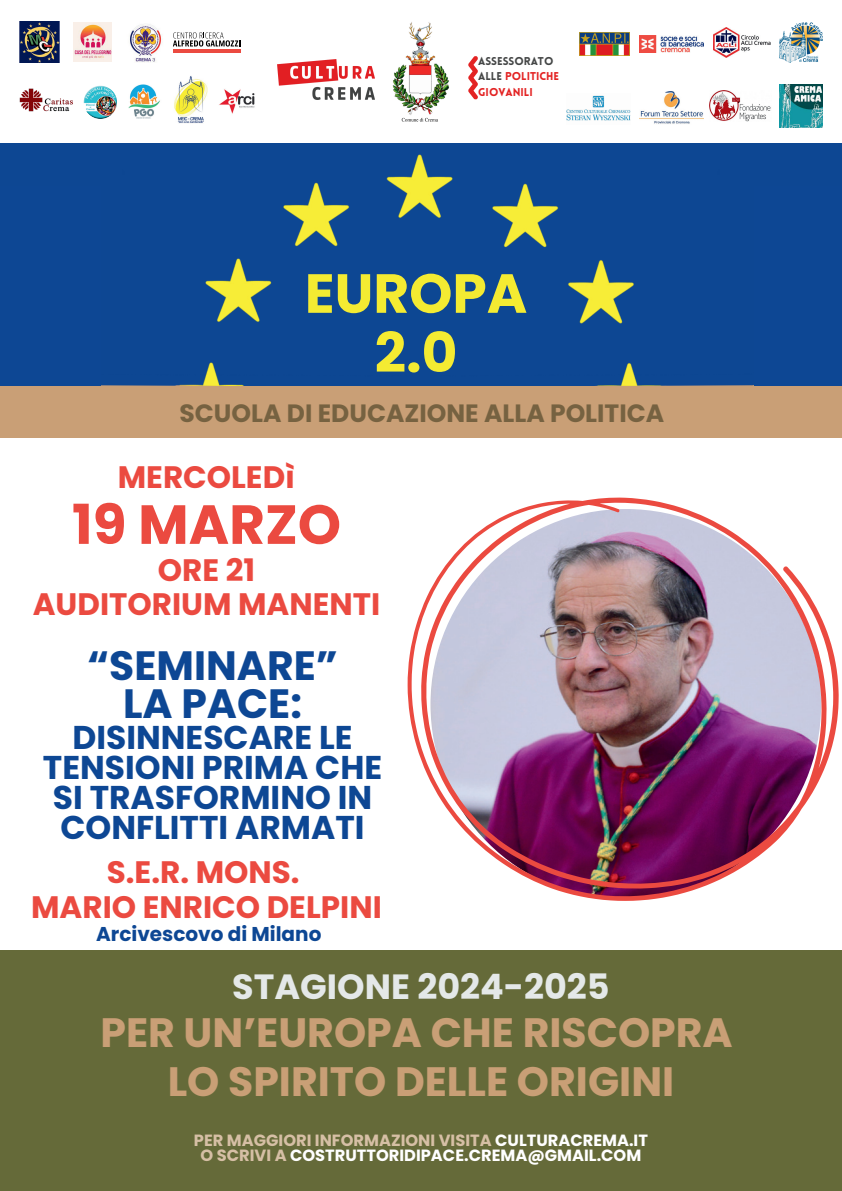
<style>
.page{position:relative;width:842px;height:1191px;background:#fff}
.page>*{position:absolute;margin:0;border:0;box-sizing:border-box;transform-origin:0 0}
.t1{font:700 55px/59.2px "Poppins";color:#f4eb32;text-align:center}
.t2{font:700 55px "Poppins";color:#eb4a40}
.t3{font:700 41px/49.5px "Poppins";color:#c99f76;text-align:center}
.t4{font:700 40.9px/37.5px "Poppins";color:#0d4794;text-align:center}
.t5{font:700 35px "Poppins";color:#e4e8e8}
.t6{font:700 32.9px/30px "Poppins";color:#0d4794;text-align:center}
.t7{font:700 31px/35.2px "Poppins";color:#eb4a40;text-align:center}
.t8{font:700 25px "Poppins";color:#766241}
.t9{font:700 20px "Poppins";color:#0d4794}
.t10{font:700 16.2px/14.6px "Poppins";color:#fff;text-align:center}
.t11{font:900 11.1px/15.3px "Lovelo";color:#e32323}
.s1{color:#454747}
.s2{color:#d6bfa5}
</style>
<div class="page">
<img style="left:392px;top:22px;width:57px;height:100px">
<hr style="left:173px;top:49px;width:67px;height:4px;background:#eb4a40">
<svg style="left:173px;top:32px;width:67px;height:15px"></svg>
<svg style="left:468px;top:56px;width:10px;height:44px"></svg>
<img style="left:278px;top:59px;width:96px;height:41px">
<img style="left:84px;top:86px;width:33px;height:33px;border-radius:50%">
<img style="left:714px;top:28px;width:56px;height:30px">
<img style="left:19px;top:22px;width:41px;height:40px">
<img style="left:639px;top:35px;width:65px;height:18px">
<img style="left:219px;top:89px;width:36px;height:25px">
<img style="left:20px;top:88px;width:53px;height:23px">
<img style="left:74px;top:22px;width:38px;height:39px">
<img style="left:128px;top:84px;width:32px;height:35px">
<img style="left:174px;top:76px;width:34px;height:47px">
<img style="left:709px;top:90px;width:62px;height:32px">
<img style="left:780px;top:22px;width:42px;height:40px">
<img style="left:567px;top:95px;width:64px;height:26px">
<img style="left:780px;top:84px;width:42px;height:43px">
<img style="left:639px;top:92px;width:65px;height:32px">
<img style="left:579px;top:32px;width:51px;height:24px">
<img style="left:130px;top:24px;width:32px;height:38px">
<div style="left:0;top:341px;width:842px;height:97px;background:#c99f76"></div>
<div style="left:0;top:143px;width:842px;height:242px;background:#0d4793"></div>
<div style="left:0;top:186px;width:100px;height:199px;background:#0d4794"></div>
<div style="left:754px;top:186px;width:88px;height:199px;background:#0d4794"></div>
<div style="left:0;top:950px;width:842px;height:240px;background:#656a39"></div>
<img style="left:408px;top:497px;width:431px;height:403px">
<p class="t11" style="left:478px;top:54px;width:82px"><span class="s1">ASSESSORATO<br>ALLE</span> POLITICHE<br>GIOVANILI</p>
<h1 class="t1" style="left:305px;top:264px;width:224px">EUROPA<br>2.0</h1>
<h3 class="t8" style="left:180px;top:399px;width:486px">SCUOLA DI EDUCAZIONE ALLA POLITICA</h3>
<h3 class="t7" style="left:118px;top:460px;width:179px">MERCOLEDì</h3>
<h1 class="t2" style="left:72px;top:492px;width:271px">19 MARZO</h1>
<h3 class="t7" style="left:33px;top:553px;width:349px;line-height:33.8px">ORE 21<br>AUDITORIUM MANENTI</h3>
<h3 class="t4" style="left:87px;top:647px;width:252px">“SEMINARE”<br>LA PACE:</h3>
<h3 class="t6" style="left:43px;top:722px;width:341px">DISINNESCARE LE<br>TENSIONI PRIMA CHE<br>SI TRASFORMINO IN<br>CONFLITTI ARMATI</h3>
<h3 class="t7" style="left:31px;top:854px;width:352px">S.E.R. MONS.<br>MARIO ENRICO DELPINI</h3>
<p class="t9" style="left:96px;top:922px;width:227px">Arcivescovo di Milano</p>
<h3 class="t5" style="left:232px;top:965px;width:379px">STAGIONE 2024-2025</h3>
<h2 class="t3" style="left:100px;top:1007px;width:634px">PER UN’EUROPA CHE RISCOPRA<br>LO SPIRITO DELLE ORIGINI</h2>
<p class="t10" style="left:194px;top:1133px;width:456px"><span class="s2">PER MAGGIORI INFORMAZIONI VISITA</span> CULTURACREMA.IT<br><span class="s2">O SCRIVI A</span> COSTRUTTORIDIPACE.CREMA@GMAIL.COM</p>
</div>
